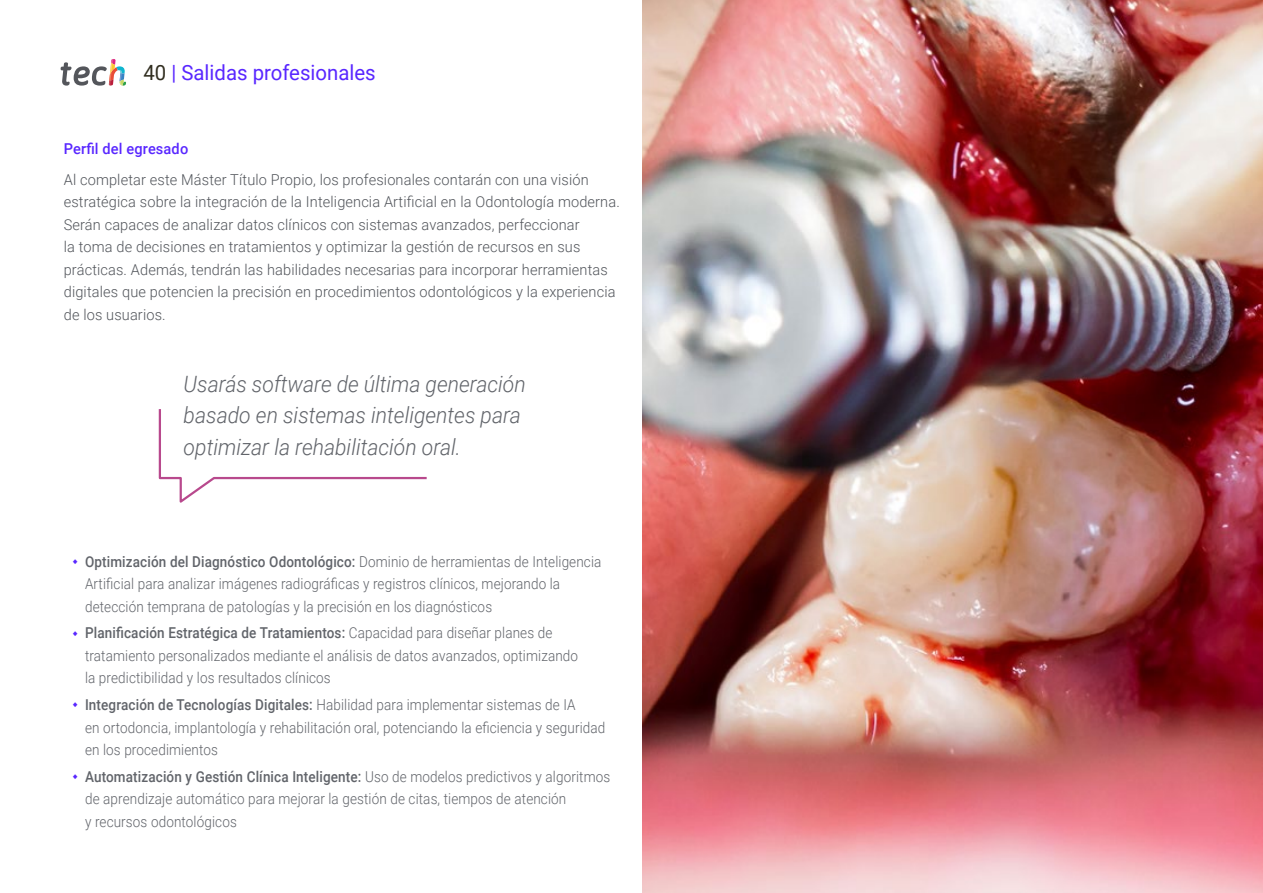
<style>
.page{position:relative;width:1263px;height:893px;background:#fff}
.page>*{position:absolute;margin:0;border:0;box-sizing:border-box;transform-origin:0 0}
.t1{font:italic 300 22.5px/31.5px "Roboto";color:#61646a;scale:.94 1}
.t2{font:21px "Roboto";color:#5927ff}
.t3{font:300 15px/22.5px "Roboto";letter-spacing:.01em;color:#61646a;scale:.9 1}
.t4{font:300 15px/22.5px "Roboto";letter-spacing:.01em;color:#52555b}
.t5{font:500 15px "Roboto";letter-spacing:.01em;color:#5927ff}
.s1{color:#312e20}
.s2{font-weight:500}
</style>
<div class="page">
<img style="left:642px;top:0;width:621px;height:893px">
<svg style="left:158px;top:409px;width:269px;height:94px"></svg>
<svg style="left:61px;top:59px;width:65px;height:27px"></svg>
<h2 class="t2" style="left:144px;top:57px;width:234px"><span class="s1">40</span> | Salidas profesionales</h2>
<p class="t5" style="left:64px;top:138px;width:126px">Perfil del egresado</p>
<p class="t4" style="left:64px;top:168px;width:557px">Al completar este Máster Título Propio, los profesionales contarán con una visión estratégica sobre la integración de la Inteligencia Artificial en la Odontología moderna.<br>Serán capaces de analizar datos clínicos con sistemas avanzados, perfeccionar<br>la toma de decisiones en tratamientos y optimizar la gestión de recursos en sus prácticas. Además, tendrán las habilidades necesarias para incorporar herramientas digitales que potencien la precisión en procedimientos odontológicos y la experiencia de los usuarios.</p>
<h1 class="t1" style="left:184px;top:367px;width:365px">Usarás software de última generación basado en sistemas inteligentes para optimizar la rehabilitación oral.</h1>
<p class="t3" style="left:85px;top:549px;width:575px"><span class="s2">Optimización del Diagnóstico Odontológico:</span> Dominio de herramientas de Inteligencia<br>Artificial para analizar imágenes radiográficas y registros clínicos, mejorando la detección temprana de patologías y la precisión en los diagnósticos</p>
<p class="t3" style="left:85px;top:621px;width:549px"><span class="s2">Planificación Estratégica de Tratamientos:</span> Capacidad para diseñar planes de tratamiento personalizados mediante el análisis de datos avanzados, optimizando la predictibilidad y los resultados clínicos</p>
<p class="t3" style="left:85px;top:693px;width:580px"><span class="s2">Integración de Tecnologías Digitales:</span> Habilidad para implementar sistemas de IA<br>en ortodoncia, implantología y rehabilitación oral, potenciando la eficiencia y seguridad en los procedimientos</p>
<p class="t3" style="left:85px;top:765px;width:585px"><span class="s2">Automatización y Gestión Clínica Inteligente:</span> Uso de modelos predictivos y algoritmos de aprendizaje automático para mejorar la gestión de citas, tiempos de atención<br>y recursos odontológicos</p>
</div>
